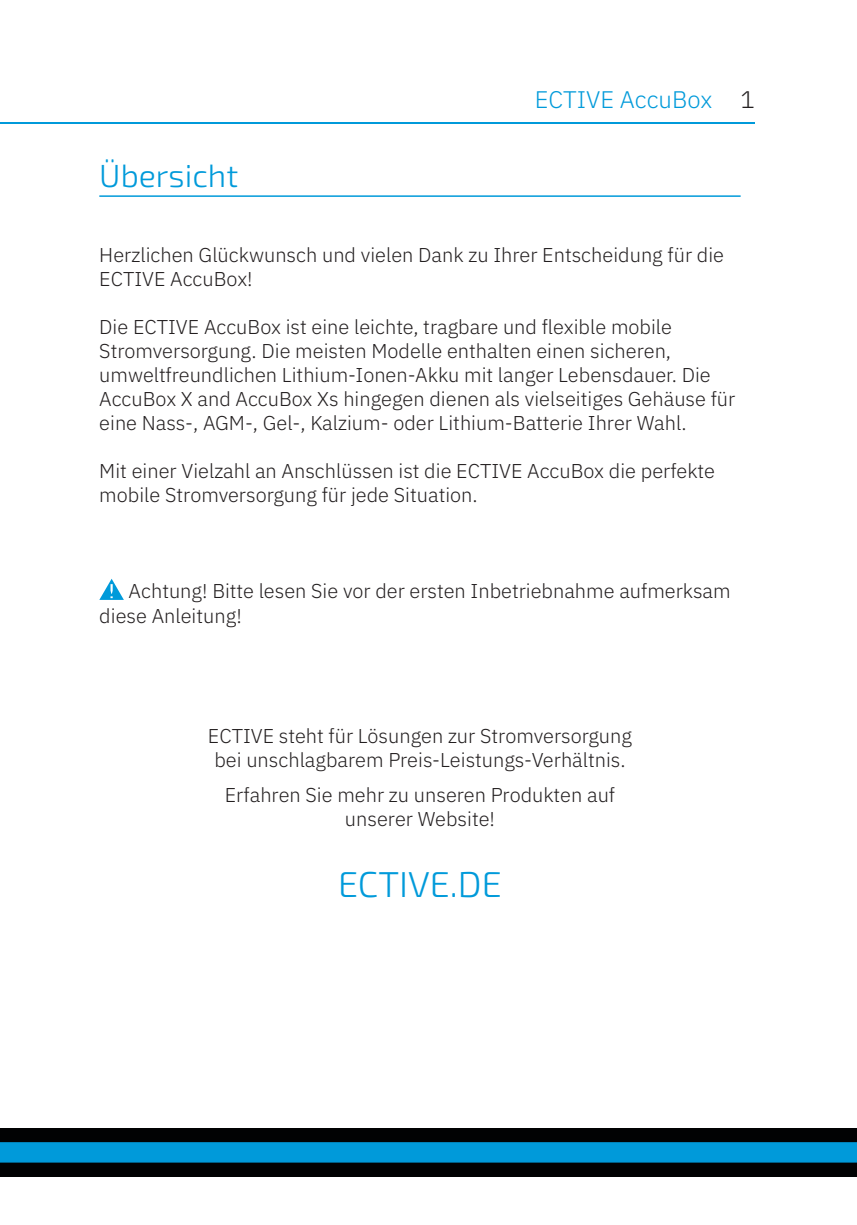
<style>
.page{position:relative;width:857px;height:1225px;background:#fff}
.page>*{position:absolute;margin:0;border:0;box-sizing:border-box;transform-origin:0 0}
.t1{font:300 36px "Exo 2";color:#009ada}
.Überschrift_in_Inhal{font:300 32px "Exo 2";color:#009ada}
.t2{font:300 24px "IBM Plex Sans";color:#009ada}
.Standard_Deutsch{font:300 20px/24px "IBM Plex Sans";color:#231f20}
.s1{color:#231f20}
</style>
<div class="page">
<hr style="left:0;top:122px;width:754px;height:1px;background:#009ada">
<div style="left:0;top:1128px;width:856px;height:48px;background:#010203"></div>
<div style="left:0;top:1142px;width:856px;height:20px;background:#009ada"></div>
<hr style="left:99px;top:195px;width:641px;height:2px;background:#009ada">
<svg style="left:99px;top:579px;width:25px;height:21px"></svg>
<p class="Überschrift_in_Inhal" style="left:99px;top:157px;width:140px">Übersicht</p>
<p class="t2" style="left:534px;top:81px;width:221px">ECTIVE AccuBox <span class="s1">1</span></p>
<p class="Standard_Deutsch" style="left:99px;top:242px;width:626px">Herzlichen Glückwunsch und vielen Dank zu Ihrer Entscheidung für die<br>ECTIVE AccuBox!</p>
<p class="Standard_Deutsch" style="left:99px;top:314px;width:637px">Die ECTIVE AccuBox ist eine leichte, tragbare und flexible mobile Stromversorgung. Die meisten Modelle enthalten einen sicheren, umweltfreundlichen Lithium-Ionen-Akku mit langer Lebensdauer. Die AccuBox X and AccuBox Xs hingegen dienen als vielseitiges Gehäuse für eine Nass-, AGM-, Gel-, Kalzium- oder Lithium-Batterie Ihrer Wahl.</p>
<p class="Standard_Deutsch" style="left:99px;top:458px;width:617px">Mit einer Vielzahl an Anschlüssen ist die ECTIVE AccuBox die perfekte mobile Stromversorgung für jede Situation.</p>
<p class="Standard_Deutsch" style="left:99px;top:578px;width:632px;text-indent:29px">Achtung! Bitte lesen Sie vor der ersten Inbetriebnahme aufmerksam diese Anleitung!</p>
<p class="Standard_Deutsch" style="left:208px;top:722px;width:425px;text-align:center">ECTIVE steht für Lösungen zur Stromversorgung bei unschlagbarem Preis-Leistungs-Verhältnis.</p>
<p class="Standard_Deutsch" style="left:225px;top:781px;width:391px;text-align:center">Erfahren Sie mehr zu unseren Produkten auf unserer Website!</p>
<p class="t1" style="left:338px;top:864px;width:165px">ECTIVE.DE</p>
</div>
